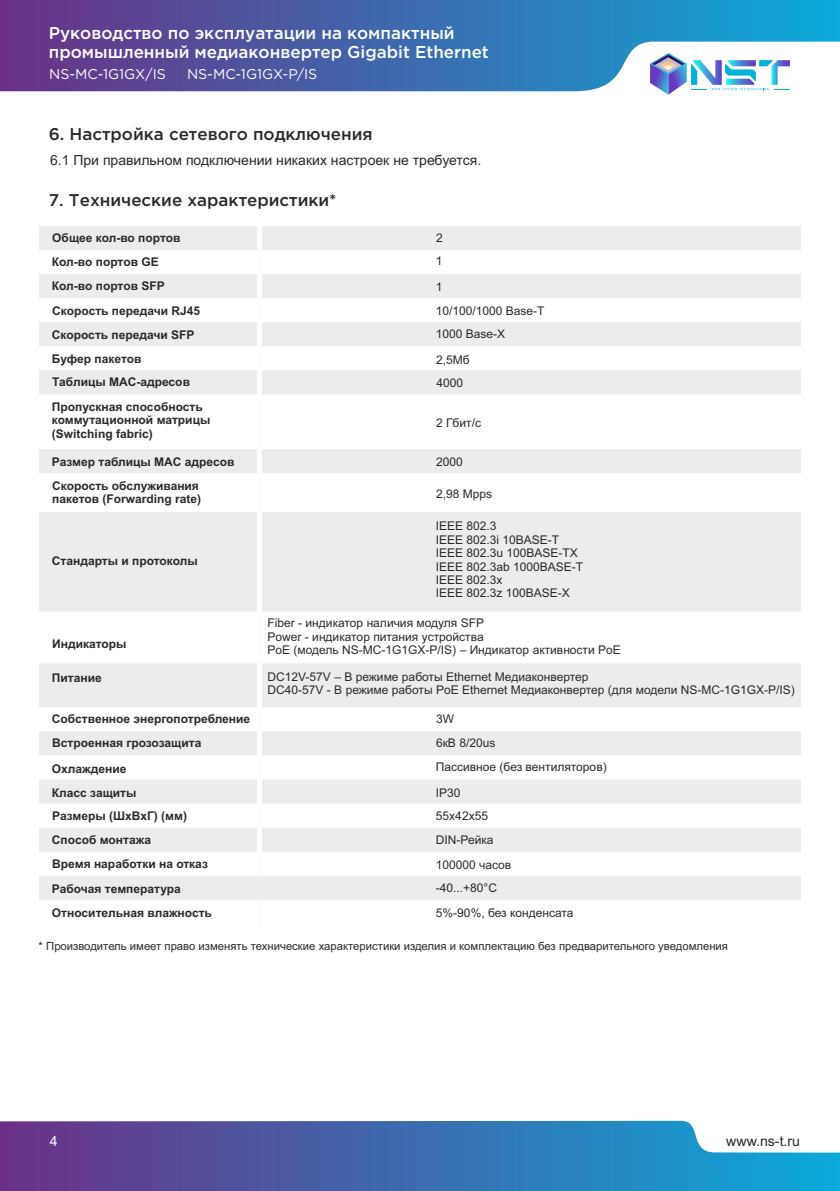
<style>
.page{position:relative;width:840px;height:1191px;background:#fff}
.page>*{position:absolute;margin:0;border:0;box-sizing:border-box;transform-origin:0 0}
.t1{font:500 17.2px/19px "Gotham Pro";color:#fefefe}
.t2{font:500 17px "Gotham Pro";color:#2b2a29}
.t3{font:14.2px "Gotham Pro";color:#fefefe}
.t4{font:14.2px "Arial";color:#2b2a29}
.t5{font:14.2px "Arial";color:#fefefe}
.t6{font:14px "Arial";color:#2b2a29}
.t7{font:12px/13.4px "Arial";color:#2b2a29}
.t8{font:700 12px/13.4px "Arial";color:#2b2a29}
.t9{font:11.4px "Arial";color:#2b2a29}
</style>
<div class="page">
<div style="left:39px;top:226px;width:761px;height:24px;background:#ebecec"></div>
<div style="left:39px;top:274px;width:761px;height:24px;background:#ebecec"></div>
<div style="left:39px;top:512px;width:761px;height:99px;background:#ebecec"></div>
<div style="left:39px;top:322px;width:761px;height:24px;background:#ebecec"></div>
<div style="left:39px;top:370px;width:761px;height:24px;background:#ebecec"></div>
<div style="left:39px;top:449px;width:761px;height:24px;background:#ebecec"></div>
<svg style="left:0;top:1120px;width:839px;height:71px;background:#4f76b3"></svg>
<div style="left:39px;top:663px;width:761px;height:44px;background:#ebecec"></div>
<div style="left:39px;top:731px;width:761px;height:24px;background:#ebecec"></div>
<div style="left:39px;top:779px;width:761px;height:24px;background:#ebecec"></div>
<div style="left:39px;top:828px;width:761px;height:23px;background:#ebecec"></div>
<hr style="left:257px;top:226px;width:4px;height:707px;background:#fefefe">
<div style="left:39px;top:876px;width:761px;height:24px;background:#ebecec"></div>
<svg style="left:0;top:0;width:839px;height:91px;background:#4f71b0"></svg>
<svg style="left:649px;top:53px;width:140px;height:42px"></svg>
<h1 class="t1" style="left:49px;top:25px;width:441px">Руководство по эксплуатации на компактный промышленный медиаконвертер Gigabit Ethernet</h1>
<p class="t3" style="left:49px;top:68px;width:118px">NS-MC-1G1GX/IS</p>
<p class="t3" style="left:187px;top:68px;width:132px">NS-MC-1G1GX-P/IS</p>
<h2 class="t2" style="left:49px;top:126px;width:325px">6. Настройка сетевого подключения</h2>
<p class="t6" style="left:50px;top:154px;width:432px">6.1 При правильном подключении никаких настроек не требуется.</p>
<h2 class="t2" style="left:49px;top:193px;width:289px">7. Технические характеристики*</h2>
<p class="t8" style="left:52px;top:232px;width:130px">Общее кол-во портов</p>
<p class="t7" style="left:436px;top:232px;width:8px">2</p>
<p class="t8" style="left:52px;top:256px;width:108px">Кол-во портов GE</p>
<p class="t7" style="left:435px;top:255px;width:8px">1</p>
<p class="t8" style="left:52px;top:280px;width:114px">Кол-во портов SFP</p>
<p class="t7" style="left:435px;top:281px;width:8px">1</p>
<p class="t8" style="left:52px;top:305px;width:149px">Скорость передачи RJ45</p>
<p class="t7" style="left:435px;top:305px;width:110px">10/100/1000 Base-T</p>
<p class="t8" style="left:52px;top:329px;width:144px">Скорость передачи SFP</p>
<p class="t7" style="left:435px;top:328px;width:71px">1000 Base-X</p>
<p class="t8" style="left:52px;top:353px;width:91px">Буфер пакетов</p>
<p class="t7" style="left:436px;top:354px;width:35px">2,5Мб</p>
<p class="t8" style="left:52px;top:376px;width:139px">Таблицы MAC-адресов</p>
<p class="t7" style="left:436px;top:377px;width:28px">4000</p>
<p class="t7" style="left:436px;top:417px;width:46px">2 Гбит/с</p>
<p class="t8" style="left:52px;top:401px;width:160px">Пропускная способность коммутационной матрицы (Switching fabric)</p>
<p class="t8" style="left:52px;top:456px;width:184px">Размер таблицы MAC адресов</p>
<p class="t7" style="left:436px;top:456px;width:28px">2000</p>
<p class="t7" style="left:436px;top:488px;width:58px">2,98 Mpps</p>
<p class="t8" style="left:52px;top:480px;width:150px">Скорость обслуживания пакетов (Forwarding rate)</p>
<p class="t8" style="left:52px;top:555px;width:147px">Стандарты и протоколы</p>
<p class="t8" style="left:52px;top:638px;width:76px">Индикаторы</p>
<p class="t7" style="left:435px;top:520px;width:149px">IEEE 802.3<br>IEEE 802.3i 10BASE-T<br>IEEE 802.3u 100BASE-TX<br>IEEE 802.3ab 1000BASE-T<br>IEEE 802.3x<br>IEEE 802.3z 100BASE-X</p>
<p class="t7" style="left:267px;top:617px;width:354px">Fiber - индикатор наличия модуля SFP<br>Power - индикатор питания устройства<br>PoE (модель NS-MC-1G1GX-P/IS) – Индикатор активности PoE</p>
<p class="t7" style="left:267px;top:671px;width:528px">DC12V-57V – В режиме работы Ethernet Медиаконвертер<br>DC40-57V - В режиме работы PoE Ethernet Медиаконвертер (для модели NS-MC-1G1GX-P/IS)</p>
<p class="t8" style="left:52px;top:672px;width:51px">Питание</p>
<p class="t8" style="left:52px;top:713px;width:200px">Собственное энергопотребление</p>
<p class="t7" style="left:436px;top:713px;width:20px">3W</p>
<p class="t8" style="left:52px;top:737px;width:150px">Встроенная грозозащита</p>
<p class="t7" style="left:436px;top:737px;width:61px">6кВ 8/20us</p>
<p class="t8" style="left:52px;top:762px;width:76px">Охлаждение</p>
<p class="t7" style="left:435px;top:761px;width:172px">Пассивное (без вентиляторов)</p>
<p class="t8" style="left:52px;top:787px;width:86px">Класс защиты</p>
<p class="t7" style="left:435px;top:787px;width:26px">IP30</p>
<p class="t8" style="left:52px;top:810px;width:136px">Размеры (ШхВхГ) (мм)</p>
<p class="t7" style="left:435px;top:810px;width:54px">55х42х55</p>
<p class="t8" style="left:52px;top:834px;width:101px">Способ монтажа</p>
<p class="t7" style="left:435px;top:834px;width:59px">DIN-Рейка</p>
<p class="t8" style="left:52px;top:858px;width:157px">Время наработки на отказ</p>
<p class="t7" style="left:435px;top:858px;width:77px">100000 часов</p>
<p class="t8" style="left:52px;top:882px;width:130px">Рабочая температура</p>
<p class="t7" style="left:435px;top:881px;width:63px">-40...+80°С</p>
<p class="t8" style="left:52px;top:907px;width:161px">Относительная влажность</p>
<p class="t7" style="left:435px;top:907px;width:139px">5%-90%, без конденсата</p>
<p class="t9" style="left:39px;top:942px;width:690px">* Производитель имеет право изменять технические характеристики изделия и комплектацию без предварительного уведомления</p>
<p class="t5" style="left:50px;top:1135px;width:9px">4</p>
<p class="t4" style="left:725px;top:1135px;width:75px">www.ns-t.ru</p>
</div>
